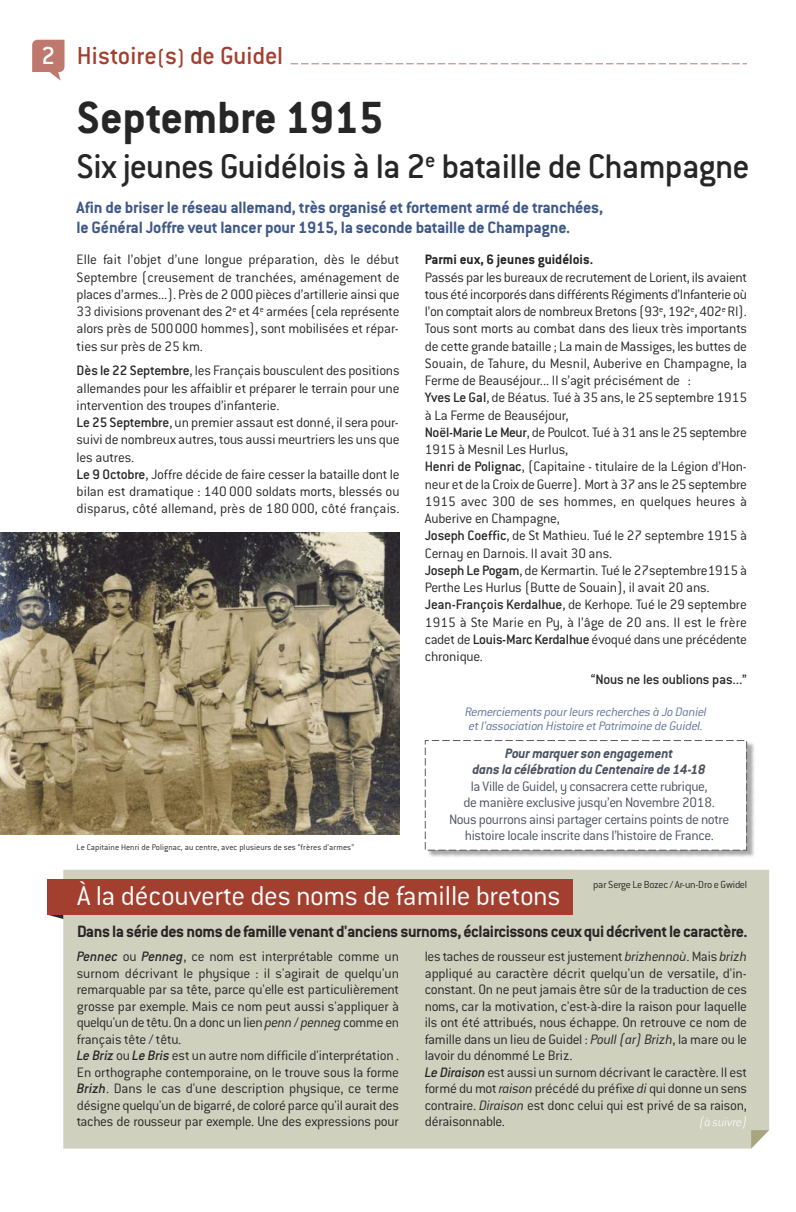
<style>
.page{position:relative;width:796px;height:1212px;background:#fff}
.page>*{position:absolute;margin:0;border:0;box-sizing:border-box;transform-origin:0 0}
.t1{font:700 49.5px "Conduit ITC";letter-spacing:-.01em;color:#272627}
.t2{font:500 37.5px "Conduit ITC";letter-spacing:-.02em;color:#272627}
.t3{font:300 30px "Conduit ITC";letter-spacing:-.015em;color:#fff}
.t4{font:500 27px "Conduit ITC";letter-spacing:.005em;color:#a23f2e}
.t5{font:700 18px/19.5px "Conduit ITC";letter-spacing:-.01em;color:#3f5987}
.t6{font:700 18px "Conduit ITC";letter-spacing:-.025em;color:#272627}
.t7{font:300 15px/17.2px "Conduit ITC";letter-spacing:-.015em;color:#272627}
.t8{font:300 15px/16.5px "Conduit ITC";letter-spacing:-.03em;color:#495360;text-align:center}
.t9{font:italic 700 15px/16.5px "Conduit ITC";letter-spacing:-.015em;color:#495360;text-align:center}
.t10{font:700 15px "Conduit ITC";color:#272627}
.t11{font:500 15px "Conduit ITC";letter-spacing:-.015em;color:#272627}
.t12{font:italic 300 13.5px/13.5px "Conduit ITC";letter-spacing:-.025em;color:#61779c}
.t13{font:300 11.25px "Conduit ITC";letter-spacing:-.03em;color:#272627}
.t14{font:300 9px "Conduit ITC";letter-spacing:.01em;color:#272627}
.s1{color:#fff}
.s2{font-size:21px}
.s3{font-weight:500}
.s4{font-weight:500;font-style:italic}
.s5{font-style:italic}
</style>
<div class="page">
<svg style="left:49px;top:915px;width:14px;height:4px"></svg>
<svg style="left:32px;top:40px;width:32px;height:41px"></svg>
<svg style="left:290px;top:63px;width:456px;height:1px"></svg>
<img style="left:427px;top:741px;width:327px;height:116px">
<div style="left:425px;top:741px;width:320px;height:109px;background:#fff"></div>
<div style="left:424px;top:740px;width:322px;height:110px;border:1px dashed #5d5c5d"></div>
<div style="left:63px;top:870px;width:705px;height:278px;background:#d0d0be"></div>
<div style="left:47px;top:880px;width:525px;height:35px;background:#a23f2e"></div>
<svg style="left:699px;top:1116px;width:42px;height:13px"></svg>
<svg style="left:750px;top:1130px;width:18px;height:18px"></svg>
<img style="left:0;top:533px;width:399px;height:302px">
<h3 class="t4" style="left:41px;top:47px;width:243px"><span class="s1">2</span> Histoire<span class="s2">(</span>s<span class="s2">)</span> de Guidel</h3>
<h1 class="t1" style="left:77px;top:102px;width:308px">Septembre 1915</h1>
<h2 class="t2" style="left:77px;top:155px;width:674px">Six jeunes Guidélois à la 2<sup>e</sup> bataille de Champagne</h2>
<p class="t5" style="left:77px;top:200px;width:528px">Afin de briser le réseau allemand, très organisé et fortement armé de tranchées, le Général Joffre veut lancer pour 1915, la seconde bataille de Champagne.</p>
<p class="t7" style="left:77px;top:253px;width:324px;text-align:justify">Elle fait l’objet d’une longue préparation, dès le début Septembre (creusement de tranchées, aménagement de places d’armes...). Près de 2 000 pièces d’artillerie ainsi que 33 divisions provenant des 2<sup>e</sup> et 4<sup>e</sup> armées (cela représente alors près de 500000 hommes), sont mobilisées et répar&shy;ties sur près de 25 km.</p>
<p class="t7" style="left:77px;top:364px;width:324px"><span class="s3">Dès le 22 Septembre</span>, les Français bousculent des positions allemandes pour les affaiblir et préparer le terrain pour une intervention des troupes d’infanterie.<br><span class="s3">Le 25 Septembre</span>, un premier assaut est donné, il sera pour&shy;suivi de nombreux autres,tous aussimeurtriers les uns que les autres.<br><span class="s3">Le 9 Octobre</span>, Joffre décide de faire cesser la bataille dont le bilan est dramatique : 140 000 soldats morts, blessés ou disparus, côté allemand, près de 180 000, côté français.</p>
<p class="t14" style="left:77px;top:844px;width:279px">Le Capitaine Henri de Polignac, au centre, avec plusieurs de ses “frères d’armes”</p>
<p class="t10" style="left:424px;top:255px;width:170px">Parmi eux, 6 jeunes guidélois.</p>
<p class="t7" style="left:424px;top:270px;width:323px">Passés parles bureaux de recrutement de Lorient, ils avaient tous été incorporés dans différentsRégiments d’Infanterie où l’on comptait alors de nombreuxBretons (93<sup>e</sup>,192<sup>e</sup>,402<sup>e</sup> RI).<br>Tous sont morts au combat dans des lieux très importants de cette grande bataille ; La main deMassiges, les buttes de Souain, de Tahure, du Mesnil, Auberive en Champagne, la Ferme de Beauséjour... Il s’agit précisément de :<br><span class="s3">Yves Le Gal</span>, de Béatus. Tué à 35 ans, le 25 septembre 1915 à La Ferme de Beauséjour,<br><span class="s3">Noël-Marie LeMeur</span>, de Poulcot. Tué à 31 ans le 25 septembre 1915 à Mesnil Les Hurlus,<br><span class="s3">Henri de Polignac</span>, (Capitaine - titulaire de la Légion d’Hon&shy;neur et de la Croix de Guerre). Mort à 37 ans le 25 septembre 1915 avec 300 de ses hommes, en quelques heures à Auberive en Champagne,<br><span class="s3">Joseph Coeffic</span>, de St Mathieu. Tué le 27 septembre 1915 à Cernay en Darnois. Il avait 30 ans.<br><span class="s3">Joseph Le Pogam</span>, de Kermartin. Tué le 27septembre1915 à Perthe Les Hurlus (Butte de Souain), il avait 20 ans.<br><span class="s3">Jean-François Kerdalhue</span>, de Kerhope. Tué le 29 septembre 1915 à Ste Marie en Py, à l’âge de 20 ans. Il est le frère cadet de <span class="s3">Louis-Marc Kerdalhue</span> évoqué dans une précédente chronique.</p>
<p class="t11" style="left:590px;top:675px;width:158px">“Nous ne les oublions pas...”</p>
<p class="t12" style="left:465px;top:707px;width:243px">Remerciements pour leurs recherches à Jo Daniel et l’association Histoire et Patrimoine de Guidel.</p>
<p class="t9" style="left:472px;top:747px;width:235px">Pour marquer son engagement<br>dans la célébration du Centenaire de 14-18</p>
<p class="t8" style="left:449px;top:780px;width:282px">la Ville de Guidel, y consacrera cette rubrique,<br>de manière exclusive jusqu’en Novembre 2018.<br>Nous pourrons ainsi partager certains points de notre histoire locale inscrite dans l’histoire de France.</p>
<h3 class="t3" style="left:77px;top:886px;width:484px">À la découverte des noms de famille bretons</h3>
<p class="t13" style="left:593px;top:881px;width:155px">par Serge Le Bozec / Ar-un-Dro e Gwidel</p>
<p class="t6" style="left:77px;top:926px;width:671px">Danslasériedesnomsdefamillevenantd'ancienssurnoms,éclaircissonsceuxquidécriventlecaractère.</p>
<p class="t7" style="left:77px;top:950px;width:324px;line-height:16.5px"><span class="s4">Pennec</span> ou <span class="s4">Penneg</span>, ce nom est interprétable comme un surnom décrivant le physique : il s'agirait de quelqu'un remarquable par sa tête, parce qu'elle est particulièrement grosse par exemple. Mais ce nom peut aussi s'appliquer à quelqu'un de têtu.On a donc un lien <span class="s5">penn</span> / <span class="s5">penneg</span> comme en français tête / têtu.<br><span class="s4">Le Briz</span> ou <span class="s4">Le Bris</span> est un autre nom difficile d'interprétation .<br>En orthographe contemporaine, on le trouve sous la forme <span class="s4">Brizh</span>. Dans le cas d'une description physique, ce terme désigne quelqu'un de bigarré, de coloré parce qu'il aurait des taches de rousseur par exemple. Une des expressions pour</p>
<p class="t7" style="left:424px;top:950px;width:324px;line-height:16.5px">les taches de rousseur estjustement <span class="s5">brizhennoù</span>.Mais <span class="s5">brizh </span>appliqué au caractère décrit quelqu'un de versatile, d'in&shy;constant. On ne peut jamais être sûr de la traduction de ces noms, car la motivation, c'est-à-dire la raison pour laquelle ils ont été attribués, nous échappe. On retrouve ce nom de famille dans un lieu de Guidel : <span class="s5">Poull (ar) Brizh</span>, la mare ou le lavoir du dénommé Le Briz.<br><span class="s4">Le Diraison</span> est aussi un surnomdécrivantle caractère. Il est formé dumot<span class="s5">raison</span> précédé du préfixe <span class="s5">di</span> qui donne un sens contraire. <span class="s5">Diraison</span> est donc celui qui est privé de sa raison, déraisonnable.</p>
</div>
